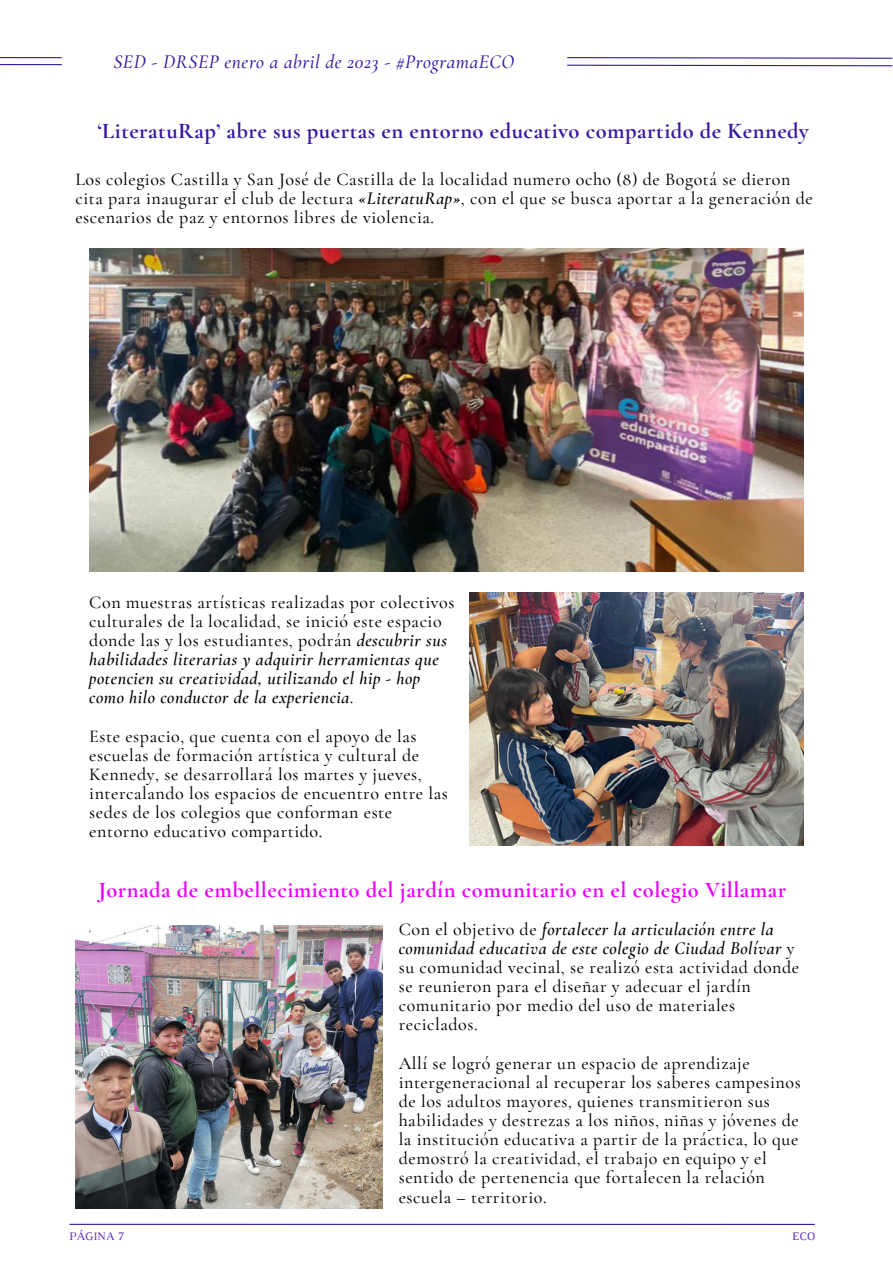
<style>
.page{position:relative;width:893px;height:1264px;background:#fff}
.page>*{position:absolute;margin:0;border:0;box-sizing:border-box;transform-origin:0 0}
.t1{font:700 22.5px "Cormorant Garamond";letter-spacing:.02em;color:#3917a2}
.t2{font:700 22.5px "Cormorant Garamond";letter-spacing:.02em;color:#ec03ff}
.t3{font:italic 500 19.5px "Cormorant Garamond";letter-spacing:.03em;color:#3917a2}
.t4{font:500 18px/19px "Cormorant Garamond";letter-spacing:.03em;color:#000}
.t5{font:italic 600 18px/19px "Cormorant Garamond";letter-spacing:.03em;color:#000}
.t6{font:11.7px "Luthier";color:#5722b6}
.s1{font-weight:600;font-style:italic}
.s2{font-weight:500;font-style:normal}
</style>
<div class="page">
<img style="left:89px;top:249px;width:714px;height:322px">
<img style="left:75px;top:925px;width:307px;height:282px">
<hr style="left:70px;top:1223px;width:744px;height:1px;background:#3917a2">
<hr style="left:0;top:64px;width:62px;height:1px;background:#3917a2">
<svg style="left:567px;top:57px;width:325px;height:10px"></svg>
<hr style="left:0;top:57px;width:62px;height:1px;background:#3917a2">
<img style="left:469px;top:592px;width:334px;height:253px">
<p class="t3" style="left:113px;top:50px;width:402px">SED - DRSEP enero a abril de 2023 - #ProgramaECO</p>
<p class="t1" style="left:98px;top:118px;width:712px">‘LiteratuRap’ abre sus puertas en entorno educativo compartido de Kennedy</p>
<p class="t4" style="left:75px;top:170px;width:738px">Los colegios Castilla y San José de Castilla de la localidad numero ocho (8) de Bogotá se dieron cita para inaugurar el club de lectura <span class="s1">«LiteratuRap»</span>, con el que se busca aportar a la generación de escenarios de paz y entornos libres de violencia.</p>
<p class="t5" style="left:89px;top:592px;width:367px"><span class="s2">Con muestras artísticas realizadas por colectivos culturales de la localidad, se inició este espacio donde las y los estudiantes, podrán</span> descubrir sus habilidades literarias y adquirir herramientas que potencien su creatividad, utilizando el hip - hop como hilo conductor de la experiencia<span class="s2">.</span></p>
<p class="t4" style="left:89px;top:726px;width:360px">Este espacio, que cuenta con el apoyo de las escuelas de formación artística y cultural de Kennedy, se desarrollará los martes y jueves, intercalando los espacios de encuentro entre las sedes de los colegios que conforman este entorno educativo compartido.</p>
<p class="t2" style="left:98px;top:876px;width:689px">Jornada de embellecimiento del jardín comunitario en el colegio Villamar</p>
<p class="t4" style="left:398px;top:919px;width:402px">Con el objetivo de <span class="s1">fortalecer la articulación entre la comunidad educativa de este colegio de Ciudad Bolívar</span> y su comunidad vecinal, se realizó esta actividad donde se reunieron para el diseñar y adecuar el jardín comunitario por medio del uso de materiales reciclados.</p>
<p class="t4" style="left:398px;top:1053px;width:403px">Allí se logró generar un espacio de aprendizaje intergeneracional al recuperar los saberes campesinos de los adultos mayores, quienes transmitieron sus habilidades y destrezas a los niños, niñas y jóvenes de la institución educativa a partir de la práctica, lo que demostró la creatividad, el trabajo en equipo y el sentido de pertenencia que fortalecen la relación escuela – territorio.</p>
<p class="t6" style="left:69px;top:1231px;width:56px">PÁGINA 7</p>
<p class="t6" style="left:792px;top:1231px;width:25px">ECO</p>
</div>
